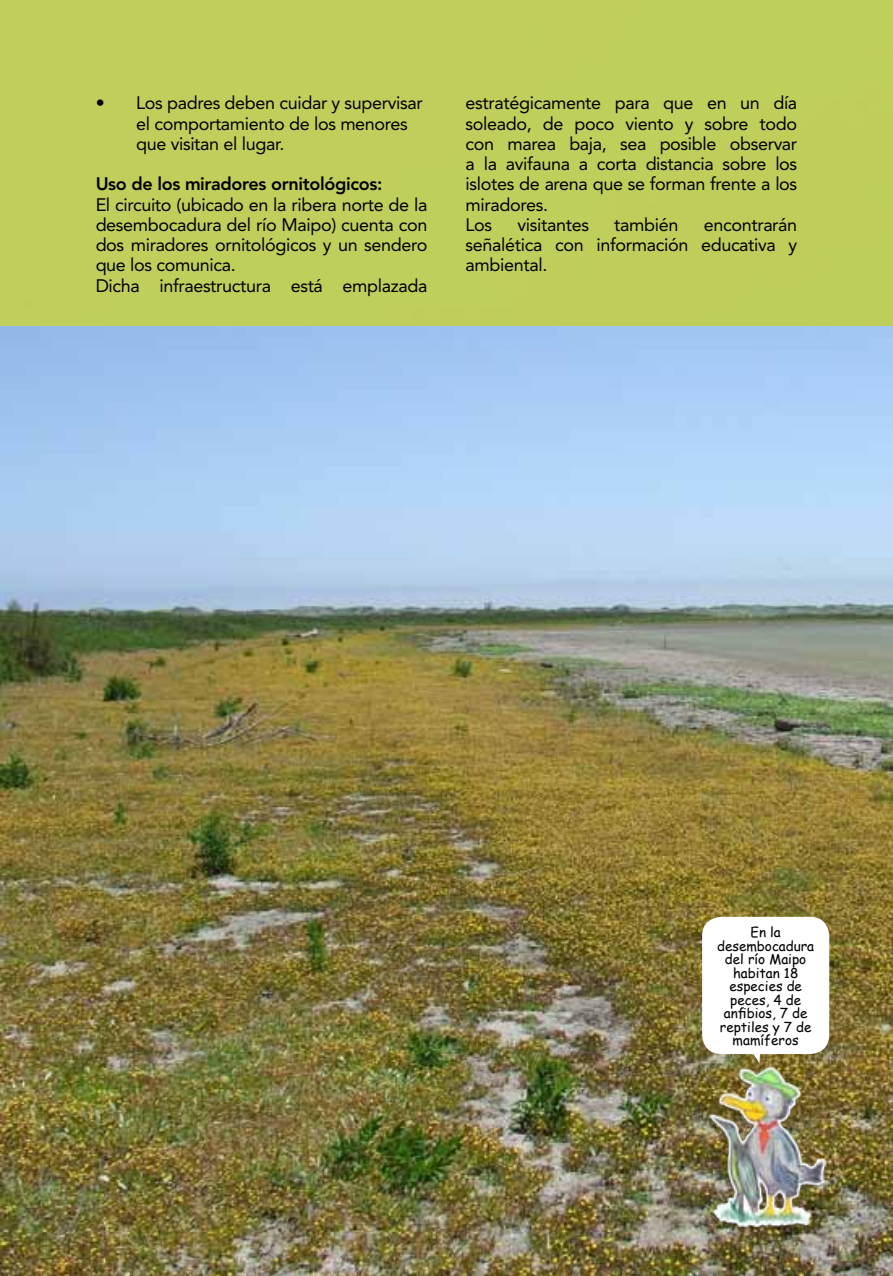
<style>
.page{position:relative;width:893px;height:1276px;background:#fff}
.page>*{position:absolute;margin:0;border:0;box-sizing:border-box;transform-origin:0 0}
.t1{font:18px/20.2px "Avenir LT Std";letter-spacing:-.02em;color:#000}
.t2{font:800 18px "Avenir LT Std";letter-spacing:-.02em;color:#000}
.t3{font:13.5px/13.5px "Comic Sans MS";color:#000;text-align:center}
</style>
<div class="page">
<div style="left:0;top:0;width:893px;height:637px;background:#c0ce5b"></div>
<img style="left:0;top:327px;width:893px;height:949px">
<img style="left:705px;top:1066px;width:124px;height:165px">
<div style="left:702px;top:917px;width:127px;height:137px;background:#fff;border-radius:19px"></div>
<svg style="left:751px;top:1054px;width:9px;height:9px"></svg>
<p class="t1" style="left:136px;top:93px;width:288px;text-indent:-40px">• Los padres deben cuidar y supervisar el comportamiento de los menores que visitan el lugar.</p>
<p class="t2" style="left:96px;top:173px;width:288px">Uso de los miradores ornitológicos:</p>
<p class="t1" style="left:96px;top:194px;width:333px">El circuito (ubicado en la ribera norte de la desembocadura del río Maipo) cuenta con dos miradores ornitológicos y un sendero que los comunica.<br>Dicha infraestructura está emplazada</p>
<p class="t1" style="left:466px;top:93px;width:333px">estratégicamente para que en un día soleado, de poco viento y sobre todo con marea baja, sea posible observar a la avifauna a corta distancia sobre los islotes de arena que se forman frente a los miradores.<br>Los</p>
<p class="t1" style="left:518px;top:215px;width:73px">visitantes</p>
<p class="t1" style="left:614px;top:215px;width:66px">también</p>
<p class="t1" style="left:466px;top:215px;width:333px;text-align:justify;text-indent:238px">encontrarán señalética con información educativa y ambiental.</p>
<p class="t3" style="left:717px;top:925px;width:99px">En la desembocadura del río Maipo habitan 18 especies de peces, 4 de anfibios, 7 de reptiles y 7 de mamíferos</p>
</div>
